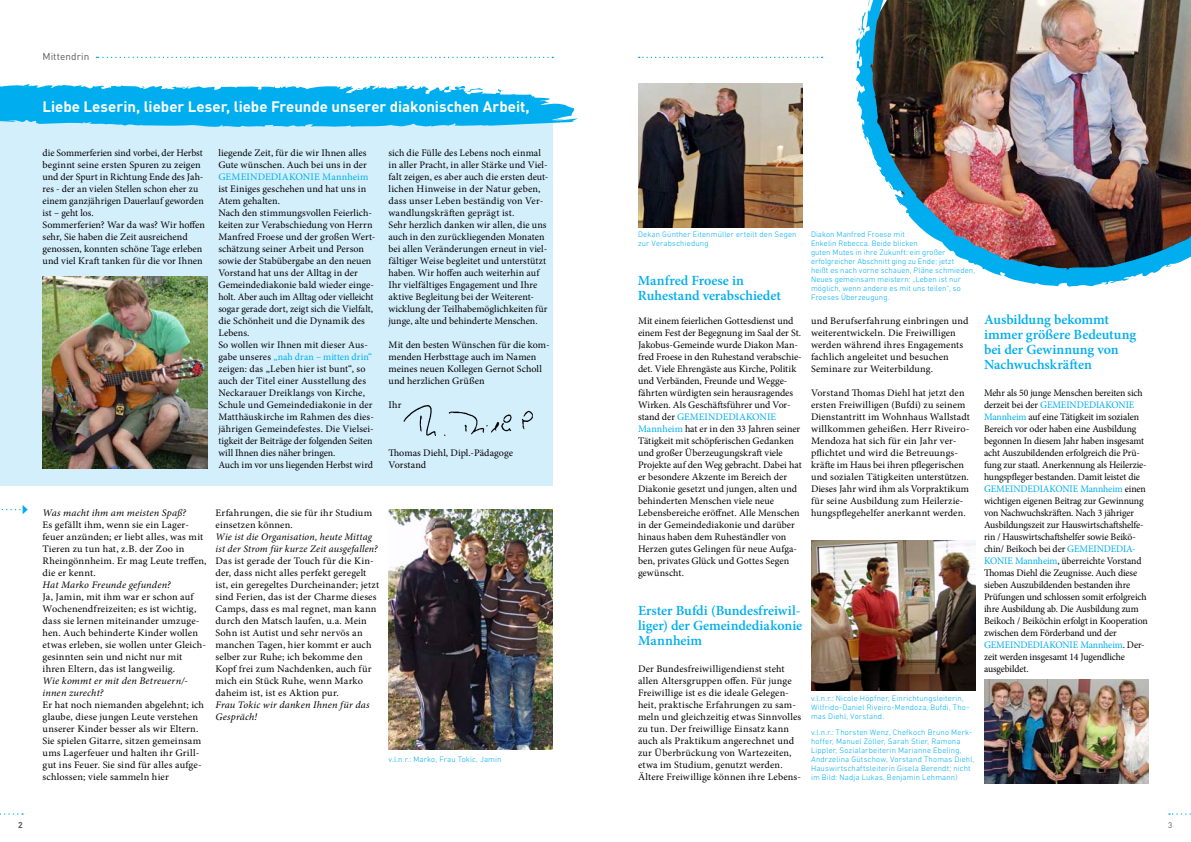
<style>
.page{position:relative;width:1191px;height:842px;background:#fff}
.page>*{position:absolute;margin:0;border:0;box-sizing:border-box;transform-origin:0 0}
.t1{font:700 15px "DIN";letter-spacing:-.005em;color:#fff}
.t2{font:600 14px/15px "Minion Pro";letter-spacing:-.005em;color:#00aeef}
.t3{font:10px/12px "Minion Pro";letter-spacing:.005em;color:#000}
.t4{font:italic 10px/12px "Minion Pro";letter-spacing:.015em;color:#000}
.t5{font:10px "Minion Pro";letter-spacing:.015em;color:#00aeef}
.t6{font:10px "DIN";letter-spacing:.005em;color:#57595b}
.t7{font:700 8.5px "DIN";color:#57595b}
.t8{font:300 8px/9px "DIN Next LT Pro";letter-spacing:.015em;color:#00aeef}
.t9{font:8px "DIN";color:#57595b}
.s1{color:#00aeef}
</style>
<div class="page">
<div style="left:0;top:108px;width:553px;height:377px;background:#d4effc"></div>
<svg style="left:639px;top:57px;width:183px;height:1px"></svg>
<svg style="left:96px;top:57px;width:457px;height:1px"></svg>
<svg style="left:0;top:813px;width:23px;height:2px"></svg>
<svg style="left:1px;top:505px;width:27px;height:9px"></svg>
<svg style="left:1169px;top:813px;width:22px;height:2px"></svg>
<svg style="left:0;top:84px;width:578px;height:43px;background:#2abbf1"></svg>
<img style="left:43px;top:276px;width:164px;height:192px">
<img style="left:811px;top:540px;width:164px;height:151px">
<img style="left:638px;top:84px;width:164px;height:144px">
<img style="left:388px;top:510px;width:165px;height:240px">
<img style="left:984px;top:680px;width:164px;height:104px">
<img style="left:856px;top:0;width:335px;height:287px">
<svg style="left:868px;top:0;width:2px;height:6px"></svg>
<svg style="left:858px;top:28px;width:3px;height:7px"></svg>
<img style="left:403px;top:405px;width:130px;height:31px">
<p class="t6" style="left:43px;top:50px;width:48px">Mittendrin</p>
<h1 class="t1" style="left:43px;top:97px;width:489px">Liebe Leserin, lieber Leser, liebe Freunde unserer diakonischen Arbeit,</h1>
<p class="t3" style="left:43px;top:147px;width:164px">die Sommerferien sind vorbei, der Herbst beginnt seine ersten Spuren zu zeigen und der Spurt in Richtung Ende des Jah&shy;res - der an vielen Stellen schon eher zu einem ganzjährigen Dauerlauf geworden ist – geht los.<br>Sommerferien? War da was? Wir hoffen sehr, Sie haben die Zeit ausreichend genossen, konnten schöne Tage erleben und viel Kraft tanken für die vor Ihnen</p>
<p class="t3" style="left:218px;top:147px;width:150px">liegende Zeit, für die wir Ihnen alles<br>Gute wünschen. Auch bei uns in der</p>
<p class="t3" style="left:388px;top:147px;width:161px">sich die Fülle des Lebens noch einmal in aller Pracht, in aller Stärke und Viel&shy;falt zeigen, es aber auch die ersten deut&shy;lichen Hinweise in der Natur geben, dass unser Leben beständig von Ver&shy;wandlungskräften geprägt ist.<br>Sehr herzlich danken wir allen, die uns auch in den zurückliegenden Monaten bei allen Veränderungen erneut in viel&shy;fältiger Weise begleitet und unterstützt haben. Wir hoffen auch weiterhin auf Ihr vielfältiges Engagement und Ihre aktive Begleitung bei der Weiterent&shy;wicklung der Teilhabemöglichkeiten für junge, alte und behinderte Menschen.</p>
<p class="t3" style="left:388px;top:339px;width:163px">Mit den besten Wünschen für die kom&shy;menden Herbsttage auch im Namen meines neuen Kollegen Gernot Scholl und herzlichen Grüßen</p>
<p class="t3" style="left:388px;top:399px;width:14px">Ihr</p>
<p class="t5" style="left:218px;top:170px;width:151px">GEMEINDEDIAKONIE Mannheim</p>
<p class="t3" style="left:218px;top:183px;width:159px">ist Einiges geschehen und hat uns in Atem gehalten.<br>Nach den stimmungsvollen Feierlich&shy;keiten zur Verabschiedung von Herrn Manfred Froese und der großen Wert&shy;schätzung seiner Arbeit und Person sowie der Stabübergabe an den neuen Vorstand hat uns der Alltag in der Gemeindediakonie bald wieder einge&shy;holt. Aber auch im Alltag oder vielleicht sogar gerade dort, zeigt sich die Vielfalt, die Schönheit und die Dynamik des Lebens.<br>So wollen wir Ihnen mit dieser Aus&shy;gabe unseres <span class="s1">„nah dran – mitten drin“ </span>zeigen: das „Leben hier ist bunt“, so auch der Titel einer Ausstellung des Neckarauer Dreiklangs von Kirche, Schule und Gemeindediakonie in der Matthäuskirche im Rahmen des dies&shy;jährigen Gemeindefestes. Die Vielsei&shy;tigkeit der Beiträge der folgenden Seiten will Ihnen dies näher bringen.<br>Auch im vor uns liegenden Herbst wird</p>
<p class="t3" style="left:388px;top:447px;width:126px">Thomas Diehl, Dipl.-Pädagoge<br>Vorstand</p>
<p class="t4" style="left:43px;top:507px;width:145px">Was macht ihm am meisten Spaß?</p>
<p class="t3" style="left:43px;top:519px;width:166px">Es gefällt ihm, wenn sie ein Lager&shy;feuer anzünden; er liebt alles, was mit<br>Tieren zu tun hat, z.B. der Zoo in<br>Rheingönnheim. Er mag Leute treffen, die er kennt.</p>
<p class="t4" style="left:43px;top:579px;width:130px">Hat Marko Freunde gefunden?</p>
<p class="t3" style="left:43px;top:591px;width:165px">Ja, Jamin, mit ihm war er schon auf Wochenendfreizeiten; es ist wichtig, dass sie lernen miteinander umzuge&shy;hen. Auch behinderte Kinder wollen etwas erleben, sie wollen unter Gleich&shy;gesinnten sein und nicht nur mit ihren Eltern, das ist langweilig.</p>
<p class="t4" style="left:43px;top:675px;width:147px">Wie kommt er mit den Betreuern/- innen zurecht?</p>
<p class="t3" style="left:43px;top:699px;width:163px">Er hat noch niemanden abgelehnt; ich glaube, diese jungen Leute verstehen unserer Kinder besser als wir Eltern.<br>Sie spielen Gitarre, sitzen gemeinsam ums Lagerfeuer und halten ihr Grill&shy;gut ins Feuer. Sie sind für alles aufge&shy;schlossen; viele sammeln hier</p>
<p class="t3" style="left:215px;top:507px;width:158px">Erfahrungen, die sie für ihr Studium einsetzen können.</p>
<p class="t4" style="left:215px;top:531px;width:164px">Wie ist die Organisation, heute Mittag ist der Strom für kurze Zeit ausgefallen?</p>
<p class="t3" style="left:215px;top:555px;width:165px">Das ist gerade der Touch für die Kin&shy;der, dass nicht alles perfekt geregelt ist, ein geregeltes Durcheinander; jetzt sind Ferien, das ist der Charme dieses Camps, dass es mal regnet, man kann durch den Matsch laufen, u.a. Mein Sohn ist Autist und sehr nervös an manchen Tagen, hier kommt er auch selber zur Ruhe; ich bekomme den Kopf frei zum Nachdenken, auch für mich ein Stück Ruhe, wenn Marko daheim ist, ist es Aktion pur.</p>
<p class="t4" style="left:215px;top:699px;width:156px">Frau Tokic wir danken Ihnen für das<br>Gespräch!</p>
<p class="t8" style="left:388px;top:754px;width:115px">v.l.n.r.: Marko, Frau Tokic, Jamin</p>
<p class="t8" style="left:638px;top:229px;width:160px">Dekan Günther Eitenmüller erteilt den Segen zur Verabschiedung</p>
<p class="t8" style="left:811px;top:230px;width:165px">Diakon Manfred Froese mit<br>Enkelin Rebecca. Beide blicken<br>guten Mutes in ihre Zukunft: ein großer erfolgreicher Abschnitt ging zu Ende; jetzt<br>heißt es nach vorne schauen, Pläne schmieden, Neues gemeinsam meistern: „Leben ist nur möglich, wenn andere es mit uns teilen“, so Froeses Überzeugung.</p>
<h2 class="t2" style="left:638px;top:273px;width:145px">Manfred Froese in<br>Ruhestand verabschiedet</h2>
<p class="t3" style="left:638px;top:315px;width:165px">Mit einem feierlichen Gottesdienst und einem Fest der Begegnung im Saal der St.<br>Jakobus-Gemeinde wurde Diakon Man&shy;fred Froese in den Ruhestand verabschie&shy;det. Viele Ehrengäste aus Kirche, Politik und Verbänden, Freunde und Wegge&shy;fährten würdigten sein herausragendes Wirken. Als Geschäftsführer und Vor&shy;stand der <span class="s1">GEMEINDEDIAKONIE Mannheim</span> hat er in den 33 Jahren seiner Tätigkeit mit schöpferischen Gedanken und großer Überzeugungskraft viele Projekte auf den Weg gebracht. Dabei hat er besondere Akzente im Bereich der Diakonie gesetzt und jungen, alten und behinderten Menschen viele neue Lebensbereiche eröffnet. Alle Menschen in der Gemeindediakonie und darüber hinaus haben dem Ruheständler von Herzen gutes Gelingen für neue Aufga&shy;ben, privates Glück und Gottes Segen gewünscht.</p>
<h2 class="t2" style="left:638px;top:603px;width:166px;text-align:justify">Erster Bufdi (Bundesfreiwil&shy;liger) der Gemeindediakonie Mannheim</h2>
<p class="t3" style="left:638px;top:663px;width:165px">Der Bundesfreiwilligendienst steht allen Altersgruppen offen. Für junge Freiwillige ist es die ideale Gelegen&shy;heit, praktische Erfahrungen zu sam&shy;meln und gleichzeitig etwas Sinnvolles zu tun. Der freiwillige Einsatz kann auch als Praktikum angerechnet und zur Überbrückung von Wartezeiten, etwa im Studium, genutzt werden.<br>Ältere Freiwillige können ihre Lebens-</p>
<p class="t3" style="left:811px;top:315px;width:159px">und Berufserfahrung einbringen und weiterentwickeln. Die Freiwilligen werden während ihres Engagements fachlich angeleitet und besuchen Seminare zur Weiterbildung.</p>
<p class="t3" style="left:811px;top:387px;width:160px">Vorstand Thomas Diehl hat jetzt den ersten Freiwilligen (Bufdi) zu seinem Dienstantritt im Wohnhaus Wallstadt willkommen geheißen. Herr Riveiro-Mendoza hat sich für ein Jahr ver&shy;pflichtet und wird die Betreuungs&shy;kräfte im Haus bei ihren pflegerischen und sozialen Tätigkeiten unterstützen.<br>Dieses Jahr wird ihm als Vorpraktikum für seine Ausbildung zum Heilerzie&shy;hungspflegehelfer anerkannt werden.</p>
<p class="t8" style="left:811px;top:694px;width:160px">v.l.n.r.: Nicole Höpfner, Einrichtungsleiterin,<br>Wilfrido-Daniel Riveiro-Mendoza, Bufdi, Tho&shy;mas Diehl, Vorstand.</p>
<p class="t8" style="left:811px;top:728px;width:165px">v.l.n.r.: Thorsten Wenz, Chefkoch Bruno Merk&shy;hoffer, Manuel Zöller, Sarah Stier, Ramona Lippler, Sozialarbeiterin Marianne Ebeling, Andrzelina Gütschow, Vorstand Thomas Diehl, Hauswirtschaftsleiterin Gisela Berendt; nicht im Bild: Nadja Lukas, Benjamin Lehmann)</p>
<h2 class="t2" style="left:984px;top:312px;width:154px">Ausbildung bekommt immer größere Bedeutung bei der Gewinnung von<br>Nachwuchskräften</h2>
<p class="t3" style="left:984px;top:387px;width:165px">Mehr als 50 junge Menschen bereiten sich derzeit bei der <span class="s1">GEMEINDEDIAKONIE Mannheim</span> auf eine Tätigkeit im sozialen Bereich vor oder haben eine Ausbildung begonnen In diesem Jahr haben insgesamt acht Auszubildenden erfolgreich die Prü&shy;fung zur staatl. Anerkennung als Heilerzie&shy;hungspfleger bestanden. Damit leistet die <span class="s1">GEMEINDEDIAKONIE Mannheim</span> einen wichtigen eigenen Beitrag zur Gewinnung von Nachwuchskräften. Nach 3 jähriger Ausbildungszeit zur Hauswirtschaftshelfe&shy;rin / Hauswirtschaftshelfer sowie Beikö&shy;chin/ Beikoch bei der <span class="s1">GEMEINDEDIA-KONIE Mannheim</span>, überreichte Vorstand Thomas Diehl die Zeugnisse. Auch diese sieben Auszubildenden bestanden ihre Prüfungen und schlossen somit erfolgreich ihre Ausbildung ab. Die Ausbildung zum Beikoch / Beiköchin erfolgt in Kooperation zwischen dem Förderband und der <span class="s1">GEMEINDEDIAKONIE Mannheim</span>. Der&shy;zeit werden insgesamt 14 Jugendliche ausgebildet.</p>
<p class="t7" style="left:18px;top:819px;width:6px">2</p>
<p class="t9" style="left:1168px;top:820px;width:6px">3</p>
</div>
